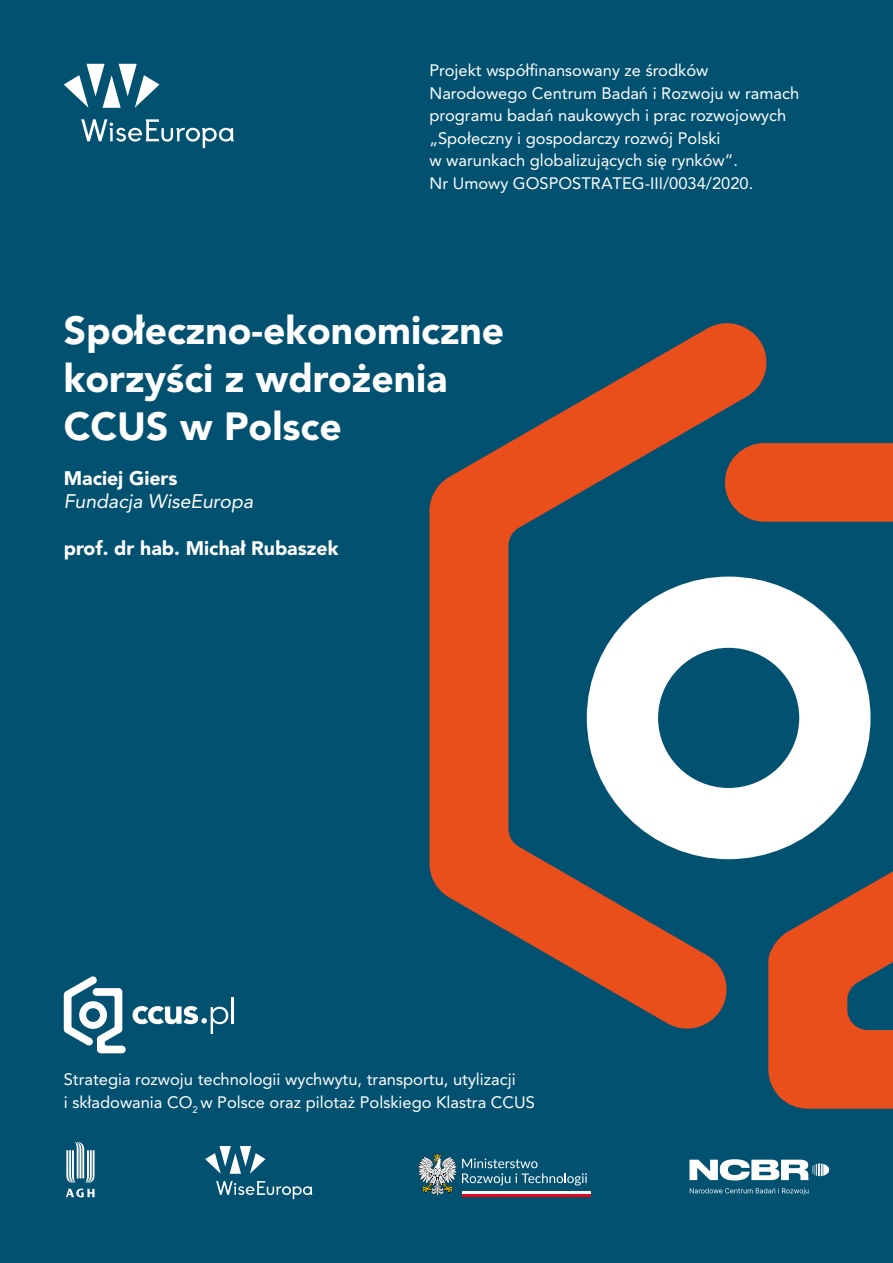
<style>
.page{position:relative;width:893px;height:1263px;background:#035171}
.page>*{position:absolute;margin:0;border:0;box-sizing:border-box;transform-origin:0 0}
.t1{font:900 39px/48px "Avenir LT Pro";color:#fff}
.t2{font:900 19.5px "Avenir LT Pro";color:#fff}
.t3{font:italic 19.5px "Avenir LT Pro";color:#fff}
.t4{font:16.5px/22.5px "Avenir LT Pro";color:#fff}
</style>
<div class="page">
<svg style="left:429px;top:323px;width:337px;height:706px"></svg>
<svg style="left:725px;top:443px;width:168px;height:666px"></svg>
<svg style="left:587px;top:577px;width:283px;height:282px;fill:#fff"></svg>
<svg style="left:64px;top:64px;width:170px;height:84px"></svg>
<svg style="left:205px;top:1146px;width:107px;height:53px"></svg>
<hr style="left:232px;top:997px;width:2px;height:27px;background:#fff">
<svg style="left:133px;top:1006px;width:95px;height:28px"></svg>
<svg style="left:64px;top:976px;width:62px;height:77px"></svg>
<svg style="left:689px;top:1159px;width:140px;height:21px"></svg>
<svg style="left:690px;top:1188px;width:118px;height:7px"></svg>
<svg style="left:66px;top:1142px;width:29px;height:55px"></svg>
<hr style="left:462px;top:1194px;width:129px;height:2px;background:#e30613">
<hr style="left:462px;top:1191px;width:129px;height:3px;background:#fff">
<svg style="left:418px;top:1153px;width:169px;height:43px"></svg>
<p class="t4" style="left:429px;top:59px;width:371px">Projekt współfinansowany ze środków Narodowego Centrum Badań i Rozwoju w ramach programu badań naukowych i prac rozwojowych „Społeczny i gospodarczy rozwój Polski<br>w warunkach globalizujących się rynków”.<br>Nr Umowy GOSPOSTRATEG-III/0034/2020.</p>
<h1 class="t1" style="left:64px;top:307px;width:442px">Społeczno-ekonomiczne korzyści z wdrożenia<br>CCUS w Polsce</h1>
<p class="t2" style="left:64px;top:466px;width:115px">Maciej Giers</p>
<p class="t3" style="left:64px;top:489px;width:191px">Fundacja WiseEuropa</p>
<p class="t2" style="left:64px;top:536px;width:276px">prof. dr hab. Michał Rubaszek</p>
<p class="t4" style="left:64px;top:1068px;width:473px">Strategia rozwoju technologii wychwytu, transportu, utylizacji<br>i składowania CO<sub>2</sub> w Polsce oraz pilotaż Polskiego Klastra CCUS</p>
</div>
